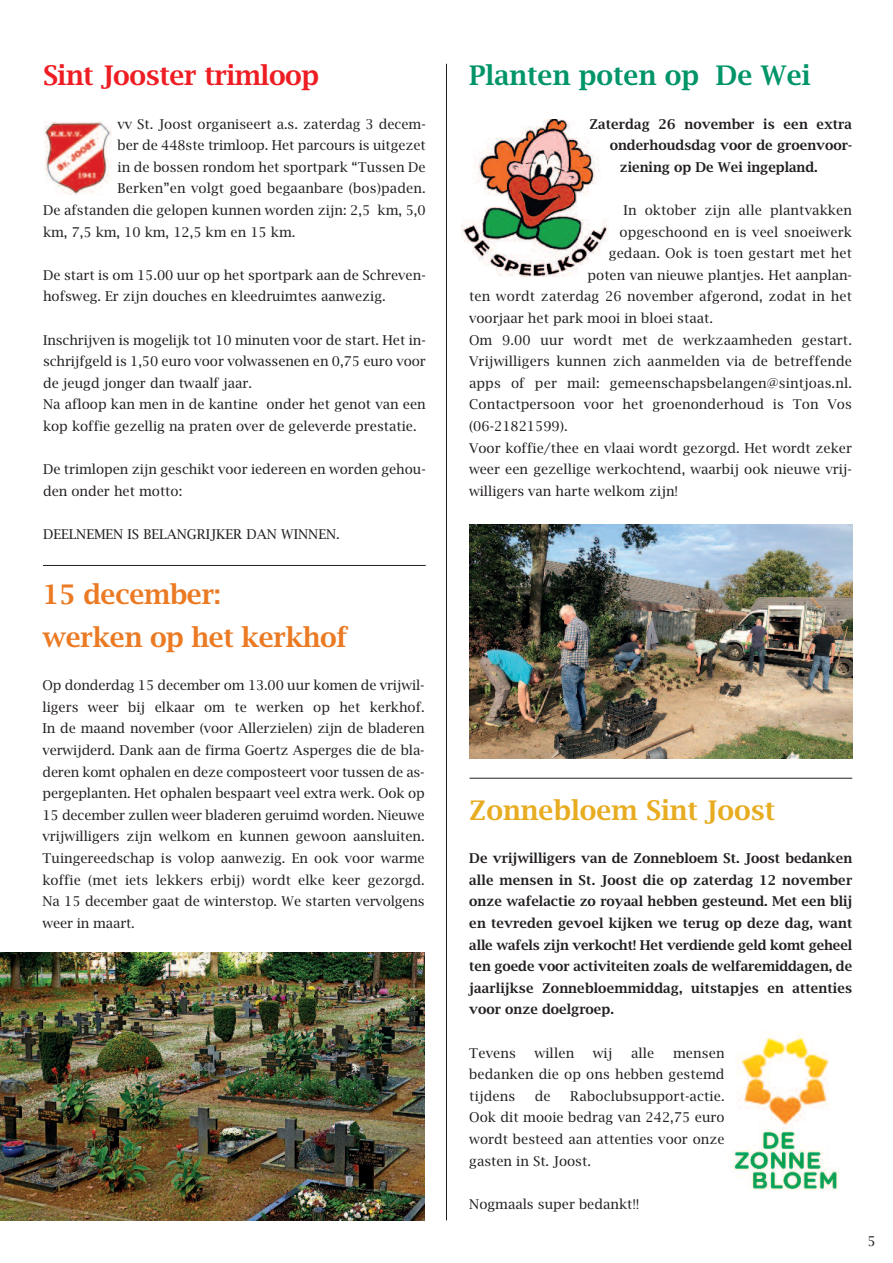
<style>
.page{position:relative;width:893px;height:1263px;background:#fff}
.page>*{position:absolute;margin:0;border:0;box-sizing:border-box;transform-origin:0 0}
.t1{font:600 27px/43.2px "Lucida Bright";letter-spacing:-.015em;color:#eb7a23}
.t2{font:600 27px "Lucida Bright";letter-spacing:-.015em;color:#ee1d23}
.t3{font:600 27px "Lucida Bright";color:#009469}
.t4{font:600 27px "Lucida Bright";color:#e7ac20}
.t5{font:13.5px/21.6px "Lucida Bright";color:#231f20}
.t6{font:600 13.5px/21.6px "Lucida Bright";color:#231f20;text-align:justify}
</style>
<div class="page">
<img style="left:44px;top:122px;width:67px;height:73px">
<hr style="left:43px;top:565px;width:383px;height:1px;background:#231f20">
<hr style="left:469px;top:778px;width:383px;height:1px;background:#231f20">
<hr style="left:446px;top:64px;width:1px;height:1156px;background:#231f20">
<img style="left:462px;top:119px;width:146px;height:158px">
<img style="left:469px;top:525px;width:383px;height:233px">
<img style="left:732px;top:1032px;width:108px;height:159px">
<img style="left:0;top:952px;width:425px;height:268px">
<h1 class="t2" style="left:43px;top:60px;width:278px">Sint Jooster trimloop</h1>
<p class="t5" style="left:118px;top:113px;width:310px">vv St. Joost organiseert a.s. zaterdag 3 decem-</p>
<p class="t5" style="left:118px;top:135px;width:310px">ber de 448ste trimloop. Het parcours is uitgezet</p>
<p class="t5" style="left:118px;top:156px;width:310px">in de bossen rondom het sportpark “Tussen De</p>
<p class="t5" style="left:118px;top:178px;width:310px">Berken”en volgt goed begaanbare (bos)paden.</p>
<p class="t5" style="left:43px;top:200px;width:384px">De afstanden die gelopen kunnen worden zijn: 2,5 km, 5,0</p>
<p class="t5" style="left:43px;top:221px;width:254px">km, 7,5 km, 10 km, 12,5 km en 15 km.</p>
<p class="t5" style="left:43px;top:264px;width:384px">De start is om 15.00 uur op het sportpark aan de Schreven&shy;hofsweg. Er zijn douches en kleedruimtes aanwezig.</p>
<p class="t5" style="left:43px;top:329px;width:384px">Inschrijven is mogelijk tot 10 minuten voor de start. Het in&shy;schrijfgeld is 1,50 euro voor volwassenen en 0,75 euro voor de jeugd jonger dan twaalf jaar.<br>Na afloop kan men in de kantine onder het genot van een kop koffie gezellig na praten over de geleverde prestatie.</p>
<p class="t5" style="left:43px;top:459px;width:384px">De trimlopen zijn geschikt voor iedereen en worden gehou&shy;den onder het motto:</p>
<p class="t5" style="left:43px;top:524px;width:298px">DEELNEMEN IS BELANGRIJKER DAN WINNEN.</p>
<h1 class="t1" style="left:43px;top:573px;width:307px">15 december:<br>werken op het kerkhof</h1>
<p class="t5" style="left:43px;top:675px;width:384px;text-align:justify">Op donderdag 15 december om 13.00 uur komen de vrijwil&shy;ligers weer bij elkaar om te werken op het kerkhof.<br>In de maand november (voor Allerzielen) zijn de bladeren verwijderd. Dank aan de firma Goertz Asperges die de bla&shy;deren komt ophalen en deze composteert voor tussen de as&shy;pergeplanten. Het ophalen bespaart veel extra werk. Ook op 15 december zullen weer bladeren geruimd worden. Nieuwe vrijwilligers zijn welkom en kunnen gewoon aansluiten.<br>Tuingereedschap is volop aanwezig. En ook voor warme koffie (met iets lekkers erbij) wordt elke keer gezorgd.<br>Na 15 december gaat de winterstop. We starten vervolgens weer in maart.</p>
<h1 class="t3" style="left:469px;top:60px;width:343px">Planten poten op De Wei</h1>
<p class="t6" style="left:589px;top:113px;width:264px">Zaterdag 26 november is een extra</p>
<p class="t6" style="left:610px;top:135px;width:244px">onderhoudsdag voor de groenvoor-</p>
<p class="t6" style="left:620px;top:156px;width:199px">ziening op De Wei ingepland.</p>
<p class="t5" style="left:623px;top:200px;width:230px">In oktober zijn alle plantvakken</p>
<p class="t5" style="left:619px;top:221px;width:234px">opgeschoond en is veel snoeiwerk</p>
<p class="t5" style="left:609px;top:243px;width:245px">gedaan. Ook is toen gestart met het</p>
<p class="t5" style="left:588px;top:264px;width:266px">poten van nieuwe plantjes. Het aanplan-</p>
<p class="t5" style="left:469px;top:286px;width:384px">ten wordt zaterdag 26 november afgerond, zodat in het</p>
<p class="t5" style="left:469px;top:308px;width:245px">voorjaar het park mooi in bloei staat.</p>
<p class="t5" style="left:469px;top:329px;width:384px">Om 9.00 uur wordt met de werkzaamheden gestart.</p>
<p class="t5" style="left:469px;top:351px;width:384px">Vrijwilligers kunnen zich aanmelden via de betreffende</p>
<p class="t5" style="left:469px;top:372px;width:384px">apps of per mail: gemeenschapsbelangen@sintjoas.nl.</p>
<p class="t5" style="left:469px;top:394px;width:384px">Contactpersoon voor het groenonderhoud is Ton Vos</p>
<p class="t5" style="left:469px;top:416px;width:100px">(06-21821599).</p>
<p class="t5" style="left:469px;top:437px;width:384px">Voor koffie/thee en vlaai wordt gezorgd. Het wordt zeker</p>
<p class="t5" style="left:469px;top:459px;width:384px">weer een gezellige werkochtend, waarbij ook nieuwe vrij-</p>
<p class="t5" style="left:469px;top:480px;width:211px">willigers van harte welkom zijn!</p>
<h1 class="t4" style="left:469px;top:795px;width:308px">Zonnebloem Sint Joost</h1>
<p class="t6" style="left:469px;top:848px;width:384px">De vrijwilligers van de Zonnebloem St. Joost bedanken alle mensen in St. Joost die op zaterdag 12 november onze wafelactie zo royaal hebben gesteund. Met een blij en tevreden gevoel kijken we terug op deze dag, want alle wafels zijn verkocht! Het verdiende geld komt geheel ten goede voor activiteiten zoals de welfaremiddagen, de jaarlijkse Zonnebloemmiddag, uitstapjes en attenties voor onze doelgroep.</p>
<p class="t5" style="left:469px;top:1042px;width:48px">Tevens</p>
<p class="t5" style="left:534px;top:1042px;width:41px">willen</p>
<p class="t5" style="left:593px;top:1042px;width:21px">wij</p>
<p class="t5" style="left:631px;top:1042px;width:25px">alle</p>
<p class="t5" style="left:469px;top:1042px;width:257px;text-align:justify;text-indent:204px">mensen bedanken die op ons hebben gestemd tijdens</p>
<p class="t5" style="left:469px;top:1085px;width:257px;text-align:justify;text-indent:101px">Raboclubsupport-actie.<br>Ook dit mooie bedrag van 242,75 euro wordt besteed aan attenties voor onze gasten in St. Joost.</p>
<p class="t5" style="left:469px;top:1193px;width:172px">Nogmaals super bedankt!!</p>
<p class="t5" style="left:535px;top:1085px;width:17px">de</p>
<p class="t5" style="left:868px;top:1230px;width:10px">5</p>
</div>
